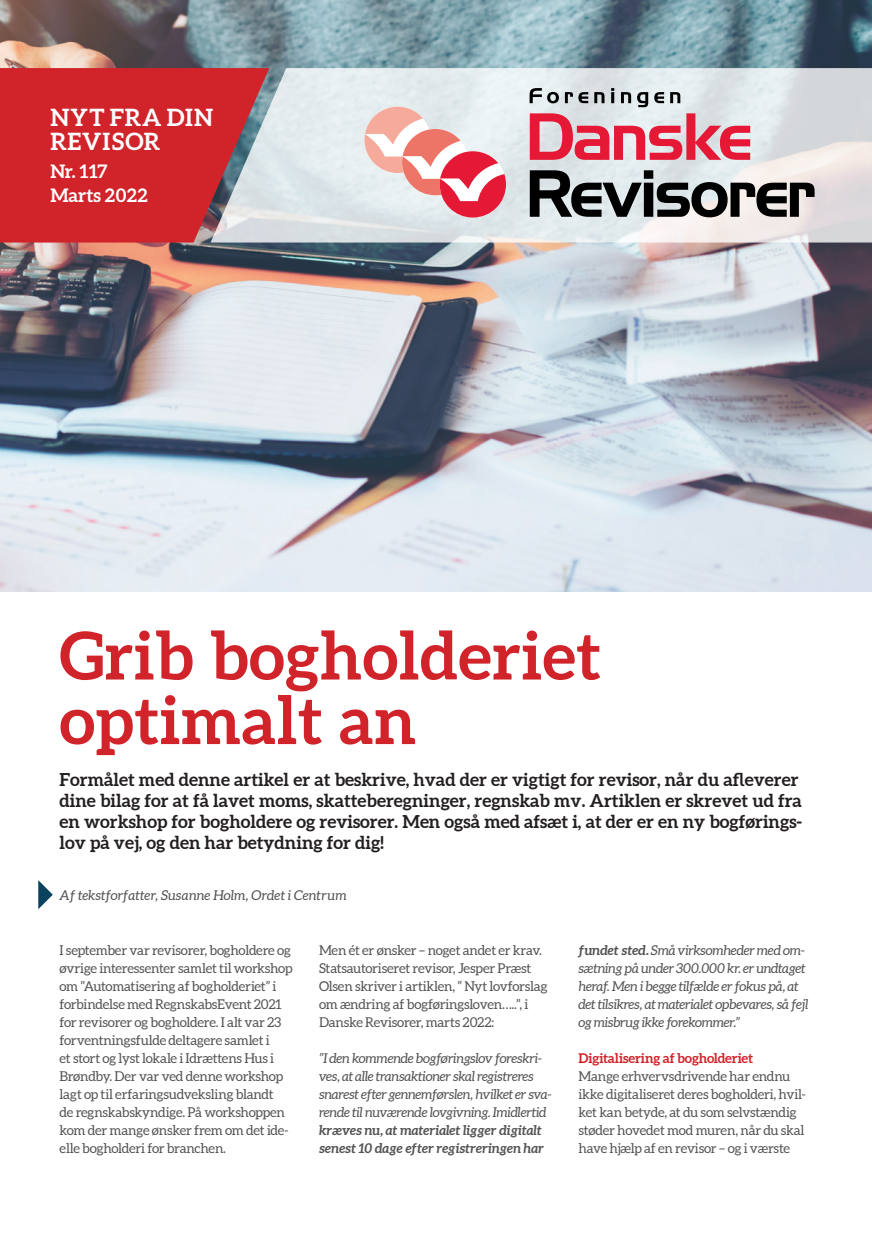
<style>
.page{position:relative;width:872px;height:1234px;background:#fff}
.page>*{position:absolute;margin:0;border:0;box-sizing:border-box;transform-origin:0 0}
.Overskrift{font:700 66px/64.5px "Aleo";letter-spacing:.01em;color:#d1232a}
.Brødtekst_9_12{font:700 24px/24px "Aleo";letter-spacing:.04em;color:#fff}
.Brødtekst_9_12-2{font:700 18.75px/24px "Aleo";color:#fff}
.Underoverskrift{font:700 18px/21px "Aleo";color:#231f20}
.Brødtekst_9_12-3{font:13.5px/18px "Aleo";letter-spacing:-.015em;color:#535355}
.Brødtekst_9_12-4{font:italic 13.5px/18px "Aleo";letter-spacing:-.02em;color:#535355}
.Overskrift-2{font:italic 13.5px "Aleo";color:#535355}
.s1{font-weight:700}
.s2{font-weight:700;color:#d1232a}
</style>
<div class="page">
<img style="left:0;top:0;width:872px;height:591px">
<div style="left:0;top:68px;width:210px;height:174px;background:#d1232a"></div>
<svg style="left:210px;top:68px;width:662px;height:174px"></svg>
<svg style="left:38px;top:880px;width:15px;height:29px"></svg>
<svg style="left:364px;top:107px;width:142px;height:110px"></svg>
<svg style="left:530px;top:113px;width:220px;height:47px"></svg>
<svg style="left:530px;top:170px;width:284px;height:47px"></svg>
<svg style="left:529px;top:88px;width:30px;height:15px"></svg>
<svg style="left:565px;top:92px;width:23px;height:11px"></svg>
<svg style="left:594px;top:92px;width:10px;height:11px"></svg>
<svg style="left:611px;top:88px;width:3px;height:15px"></svg>
<svg style="left:621px;top:92px;width:10px;height:11px"></svg>
<svg style="left:637px;top:92px;width:11px;height:15px"></svg>
<svg style="left:654px;top:92px;width:10px;height:11px"></svg>
<svg style="left:670px;top:92px;width:10px;height:11px"></svg>
<p class="Brødtekst_9_12" style="left:50px;top:106px;width:164px">NYT FRA DIN<br>REVISOR</p>
<p class="Brødtekst_9_12-2" style="left:50px;top:160px;width:99px">Nr. 117<br>Marts 2022</p>
<p class="Overskrift" style="left:60px;top:626px;width:543px">Grib bogholderiet optimalt an</p>
<p class="Underoverskrift" style="left:60px;top:770px;width:744px">Formålet med denne artikel er at beskrive, hvad der er vigtigt for revisor, når du afleverer dine bilag for at få lavet moms, skatteberegninger, regnskab mv. Artiklen er skrevet ud fra en workshop for bogholdere og revisorer. Men også med afsæt i, at der er en ny bogførings&shy;lov på vej, og den har betydning for dig!</p>
<p class="Overskrift-2" style="left:60px;top:886px;width:289px">Af tekstforfatter, Susanne Holm, Ordet i Centrum</p>
<p class="Brødtekst_9_12-3" style="left:60px;top:941px;width:234px">I september var revisorer, bogholdere og øvrige interessenter samlet til workshop om ”Automatisering af bogholderiet” i forbindelse med RegnskabsEvent 2021 for revisorer og bogholdere. I alt var 23 forventningsfulde deltagere samlet i<br>et stort og lyst lokale i Idrættens Hus i Brøndby. Der var ved denne workshop lagt op til erfaringsudveksling blandt<br>de regnskabskyndige. På workshoppen kom der mange ønsker frem om det ide&shy;elle bogholderi for branchen.</p>
<p class="Brødtekst_9_12-3" style="left:319px;top:941px;width:230px">Men ét er ønsker – noget andet er krav.<br>Statsautoriseret revisor, Jesper Præst Olsen skriver i artiklen, ” Nyt lovforslag om ændring af bogføringsloven…..”, i Danske Revisorer, marts 2022:</p>
<p class="Brødtekst_9_12-4" style="left:319px;top:1049px;width:234px">”I den kommende bogføringslov foreskri&shy;ves, at alle transaktioner skal registreres snarest efter gennemførslen, hvilket er sva&shy;rende til nuværende lovgivning. Imidlertid <span class="s1">kræves nu, at materialet ligger digitalt senest 10 dage efter registreringen har</span></p>
<p class="Brødtekst_9_12-4" style="left:578px;top:941px;width:231px"><span class="s1">fundet sted.</span> Små virksomheder med om&shy;sætning på under 300.000 kr. er undtaget heraf. Men i begge tilfælde er fokus på, at det tilsikres, at materialet opbevares, så fejl og misbrug ikke forekommer.”</p>
<p class="Brødtekst_9_12-3" style="left:578px;top:1049px;width:229px"><span class="s2">Digitalisering af bogholderiet<br></span>Mange erhvervsdrivende har endnu ikke digitaliseret deres bogholderi, hvil&shy;ket kan betyde, at du som selvstændig støder hovedet mod muren, når du skal have hjælp af en revisor – og i værste</p>
</div>
